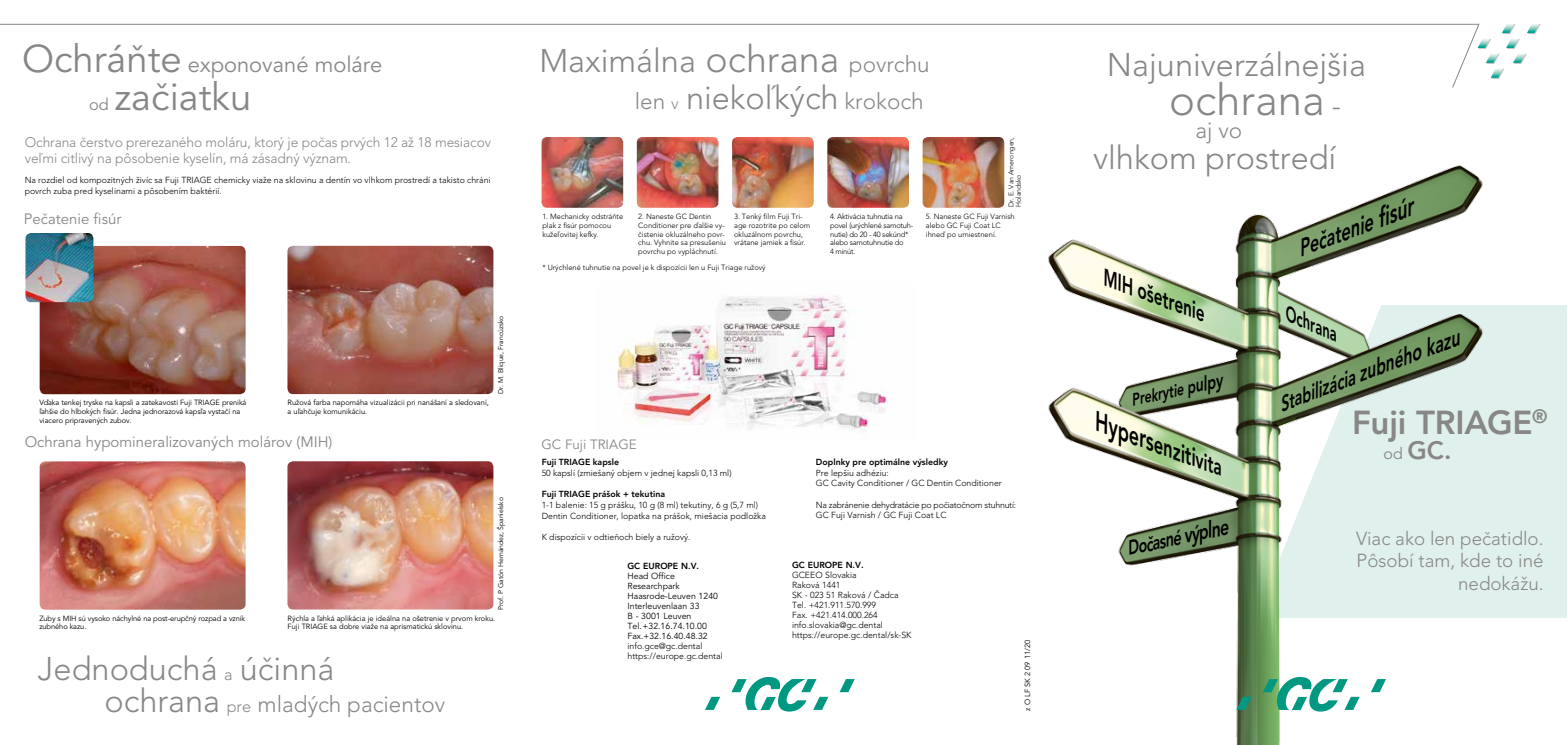
<style>
.page{position:relative;width:1567px;height:745px;background:#fff}
.page>*{position:absolute;margin:0;border:0;box-sizing:border-box;transform-origin:0 0}
.t1{font:300 43.75px "Avenir";color:#878786}
.t2{font:38.38px "Avenir";color:#878786}
.t3{font:800 33px "Avenir";letter-spacing:-.005em;color:#878786}
.t4{font:300 32.5px "Avenir";color:#878786}
.t5{font:italic 800 26.5px "Avenir";color:#000;scale:.71 1}
.t6{font:italic 800 26.25px "Avenir";color:#000;scale:.71 1}
.t7{font:800 24.88px "Avenir";color:#878786}
.t8{font:italic 800 24.5px "Avenir";color:#000;scale:.71 1}
.t9{font:italic 800 23.62px "Avenir";color:#000;scale:.71 1}
.t10{font:italic 800 22.75px "Avenir";color:#000;scale:.71 1}
.t11{font:300 22.5px "Avenir";color:#878786}
.t12{font:21.88px "Avenir";color:#878786}
.t13{font:italic 800 21.88px "Avenir";color:#000;scale:.71 1}
.t14{font:italic 800 21px "Avenir";color:#000;scale:.71 1}
.t15{font:italic 800 20.12px "Avenir";color:#000;scale:.71 1}
.t16{font:italic 800 19.88px "Avenir";color:#000;scale:.71 1}
.t17{font:300 18.75px/22.5px "Avenir";color:#878786;text-align:right}
.t18{font:italic 800 17.38px "Avenir";color:#000;scale:.71 1}
.t19{font:16.38px "Avenir";color:#878786}
.t20{font:15px "Avenir";color:#878786}
.t21{font:300 13.75px/16.1px "Avenir";letter-spacing:-.01em;color:#878786}
.t22{font:13.38px "Avenir";color:#878786}
.t23{font:300 8.75px/10px "Avenir";color:#000}
.t24{font:8.75px/10px "Avenir";color:#000}
.t25{font:800 8.75px "Avenir";color:#000}
.t26{font:300 8.75px/10.6px "Avenir";letter-spacing:-.025em;color:#000}
.t27{font:7.5px/8.8px "Avenir";letter-spacing:-.005em;color:#000}
.t28{font:300 7.5px/8.8px "Avenir";color:#000}
.t29{font:300 7.5px/8.8px "Avenir";letter-spacing:-.025em;color:#000}
.t30{font:6.88px "Avenir";color:#000}
.t31{font:300 6.88px/7.5px "Avenir";color:#000}
.s1{font-size:38.38px}
.s2{font-size:16.25px}
.s3{font-size:32.5px}
.s4{font-size:37.5px}
.s5{font-size:22.5px}
.s6{font-size:27.5px}
.s7{font-size:18.62px}
.s8{font-size:19.88px}
.s9{font-size:24.5px}
.s10{font-size:22.75px}
.s11{font-size:20.75px}
.s12{font-size:21.75px}
.s13{font-size:22.62px}
.s14{font-weight:400;font-size:16px}
</style>
<div class="page">
<img style="left:611px;top:295px;width:276px;height:136px">
<svg style="left:1477px;top:23px;width:63px;height:56px"></svg>
<img style="left:1048px;top:165px;width:518px;height:579px">
<svg style="left:0;top:24px;width:1479px;height:64px"></svg>
<svg style="left:840px;top:679px;width:14px;height:12px"></svg>
<svg style="left:731px;top:677px;width:97px;height:34px"></svg>
<svg style="left:705px;top:696px;width:15px;height:13px"></svg>
<img style="left:40px;top:246px;width:205px;height:148px">
<img style="left:287px;top:246px;width:206px;height:148px">
<img style="left:25px;top:233px;width:68px;height:69px">
<img style="left:40px;top:461px;width:205px;height:148px">
<img style="left:287px;top:461px;width:206px;height:148px">
<img style="left:541px;top:137px;width:82px;height:71px">
<img style="left:636px;top:137px;width:82px;height:71px">
<img style="left:732px;top:137px;width:81px;height:71px">
<img style="left:827px;top:137px;width:82px;height:71px">
<img style="left:922px;top:137px;width:82px;height:71px">
<svg style="left:1370px;top:678px;width:15px;height:13px"></svg>
<svg style="left:1262px;top:676px;width:97px;height:35px"></svg>
<svg style="left:1236px;top:696px;width:15px;height:13px"></svg>
<h3 class="t12" style="left:22px;top:52px;width:362px"><span class="s1">Ochráñte</span> exponované moláre</h3>
<h3 class="t19" style="left:89px;top:95px;width:21px">od</h3>
<h2 class="t2" style="left:115px;top:75px;width:138px">zaËiatku</h2>
<h3 class="t21" style="left:25px;top:134px;width:468px">Ochrana Ëerstvo prerezaného moláru, ktorý je poËas prvých 12 až 18 mesiacov ve£mi citlivý na pôsobenie kyselín, má zásadný význam.</h3>
<p class="t23" style="left:25px;top:175px;width:467px;line-height:10.8px">Na rozdiel od kompozitných živíc sa Fuji TRIAGE chemicky viaže na sklovinu a dentín vo vlhkom prostredí a takisto chráni povrch zuba pred kyselinami a pôsobením baktérií.</p>
<h3 class="t20" style="left:24px;top:210px;width:99px">PeËatenie fisúr</h3>
<p class="t27" style="left:39px;top:398px;width:209px">V¢aka tenkej tryske na kapsli a zatekavosti Fuji TRIAGE preniká £ahšie do hlbokých fisúr. Jedna jednorazová kaps£a vystaËí na viacero pripravených zubov.</p>
<p class="t27" style="left:287px;top:398px;width:203px">Ružová farba napomáha vizualizácii pri nanášaní a sledovaní, a u£ahËuje komunikáciu.</p>
<h3 class="t20" style="left:25px;top:433px;width:309px">Ochrana hypomineralizovaných molárov (MIH)</h3>
<p class="t30" style="left:497px;top:394px;width:80px;rotate:-90deg">Dr. M. Blique, Francúzsko</p>
<p class="t30" style="left:497px;top:610px;width:114px;rotate:-90deg">Prof. P Gatón Hernández, Španielsko</p>
<p class="t27" style="left:39px;top:613px;width:207px">Zuby s MIH sú vysoko náchylné na post-erupËný rozpad a vznik zubného kazu.</p>
<p class="t27" style="left:287px;top:613px;width:209px">Rýchla a £ahká aplikácia je ideálna na ošetrenie v prvom kroku.<br>Fuji TRIAGE sa dobre viaže na aprismatickú sklovinu.</p>
<h3 class="t4" style="left:38px;top:649px;width:298px">Jednoduchá <span class="s2">a</span> úËinná</h3>
<h3 class="t11" style="left:104px;top:690px;width:342px"><span class="s3">ochrana</span> <span class="s2">pre</span> mladých pacientov</h3>
<h3 class="t4" style="left:539px;top:41px;width:392px">Maximálna <span class="s4">ochrana</span> <span class="s5">povrchu</span></h3>
<h3 class="t11" style="left:635px;top:88px;width:290px">len <span class="s2">v</span> <span class="s3">nieko£kých</span> krokoch</h3>
<p class="t31" style="left:1007px;top:207px;width:72px;rotate:-90deg">Dr. E. Van Amerongen,<br>Holandsko</p>
<p class="t28" style="left:638px;top:212px;width:89px">2. Naneste GC Dentin<br>Conditioner pre ¢alšie vy-<br>Ëistenie okluzálneho povr&shy;chu. Vyhnite sa presušeniu povrchu po vypláchnutí.</p>
<p class="t28" style="left:734px;top:212px;width:78px">3. Tenký film Fuji Tri&shy;age rozotrite po celom okluzálnom povrchu, vrátane jamiek a fisúr.</p>
<p class="t29" style="left:830px;top:212px;width:85px">4. Aktivácia tuhnutia na povel (urýchlené samotuh&shy;nutie) do 20 - 40 sekúnd* alebo samotuhnutie do<br>4 minút.</p>
<p class="t28" style="left:925px;top:212px;width:90px">5. Naneste GC Fuji Varnish alebo GC Fuji Coat LC ihne¢ po umiestnení.</p>
<p class="t28" style="left:542px;top:212px;width:82px">1. Mechanicky odstráñte plak z fisúr pomocou kuže£ovitej kefky.</p>
<p class="t28" style="left:542px;top:263px;width:225px">* Urýchlené tuhnutie na povel je k dispozícii len u Fuji Triage ružový</p>
<h3 class="t22" style="left:541px;top:437px;width:97px">GC Fuji TRIAGE</h3>
<p class="t25" style="left:541px;top:456px;width:79px">Fuji TRIAGE kapsle</p>
<p class="t23" style="left:541px;top:467px;width:191px">50 kapslí (zmiešaný objem v jednej kapsli 0,13 ml)</p>
<p class="t25" style="left:541px;top:488px;width:125px">Fuji TRIAGE prášok + tekutina</p>
<p class="t23" style="left:541px;top:499px;width:226px;line-height:10.6px">1-1 balenie: 15 g prášku, 10 g (8 ml) tekutiny, 6 g (5,7 ml)<br>Dentin Conditioner, lopatka na prášok, miešacia podložka</p>
<p class="t23" style="left:541px;top:531px;width:150px">K dispozícii v odtieñoch biely a ružový.</p>
<p class="t25" style="left:627px;top:560px;width:73px">GC EUROPE N.V.</p>
<p class="t24" style="left:627px;top:570px;width:92px">Head Office<br>Researchpark<br>Haasrode-Leuven 1240<br>Interleuvenlaan 33<br>B - 3001 Leuven<br>Tel.+32.16.74.10.00<br>Fax.+32.16.40.48.32</p>
<p class="t23" style="left:627px;top:640px;width:97px">info.gce@gc.dental https://europe.gc.dental</p>
<p class="t25" style="left:815px;top:456px;width:133px">Doplnky pre optimálne výsledky</p>
<p class="t23" style="left:815px;top:467px;width:187px;line-height:10.6px">Pre lepšiu adhéziu:<br>GC Cavity Conditioner / GC Dentin Conditioner</p>
<p class="t26" style="left:815px;top:499px;width:202px">Na zabránenie dehydratácie po poËiatoËnom stuhnutí:<br>GC Fuji Varnish / GC Fuji Coat LC</p>
<p class="t25" style="left:792px;top:559px;width:73px">GC EUROPE N.V.</p>
<p class="t23" style="left:792px;top:569px;width:121px">GCEEO Slovakia<br>Raková 1441<br>SK - 023 51 Raková / »adca<br>Tel. +421.911.570.999<br>Fax. +421.414.000.264 info.slovakia@gc.dental https://europe.gc.dental/sk-SK</p>
<p class="t27" style="left:1023px;top:710px;width:72px;rotate:-90deg">z O LF SK 2 09 11/20</p>
<h3 class="t4" style="left:1106px;top:46px;width:260px">Najuniverzálnejšia</h3>
<h1 class="t1" style="left:1168px;top:74px;width:173px">ochrana <span class="s6">-</span></h1>
<h3 class="t11" style="left:1195px;top:117px;width:48px">aj vo</h3>
<h3 class="t4" style="left:1093px;top:138px;width:245px">vlhkom prostredí</h3>
<h3 class="t10" style="left:1110px;top:264px;width:153px;rotate:20deg">MIH ošetrenie</h3>
<h3 class="t18" style="left:1128px;top:389px;width:132px;rotate:-12deg">Prekrytie <span class="s7">p</span><span class="s8">ulpy</span></h3>
<h3 class="t5" style="left:1103px;top:406px;width:191px;rotate:20deg">Hypers<span class="s9">enziti</span><span class="s10">vita</span></h3>
<h3 class="t15" style="left:1124px;top:536px;width:147px;rotate:-12deg">DoËa<span class="s11">sné</span> <span class="s12">výp</span><span class="s13">lne</span></h3>
<h3 class="t6" style="left:1370px;top:204px;width:54px;rotate:-20deg">fi súr</h3>
<h3 class="t9" style="left:1292px;top:235px;width:63px;rotate:-20deg">PeËat</h3>
<h3 class="t8" style="left:1332px;top:220px;width:50px;rotate:-21deg">enie</h3>
<h3 class="t16" style="left:1293px;top:302px;width:80px;rotate:24deg">Ochrana</h3>
<h3 class="t9" style="left:1395px;top:344px;width:87px;rotate:-20deg">ho kazu</h3>
<h3 class="t13" style="left:1310px;top:378px;width:129px;rotate:-21deg">izácia <span class="s10">zubné</span></h3>
<h3 class="t14" style="left:1274px;top:392px;width:57px;rotate:-20deg">Stabil</h3>
<h3 class="t3" style="left:1352px;top:402px;width:197px">Fuji TRIAGE<sup>®</sup></h3>
<h3 class="t7" style="left:1383px;top:435px;width:70px"><span class="s14">od</span> GC.</h3>
<h3 class="t17" style="left:1355px;top:526px;width:189px">Viac ako len peËatidlo.<br>Pôsobí tam, kde to iné nedokážu.</h3>
</div>
